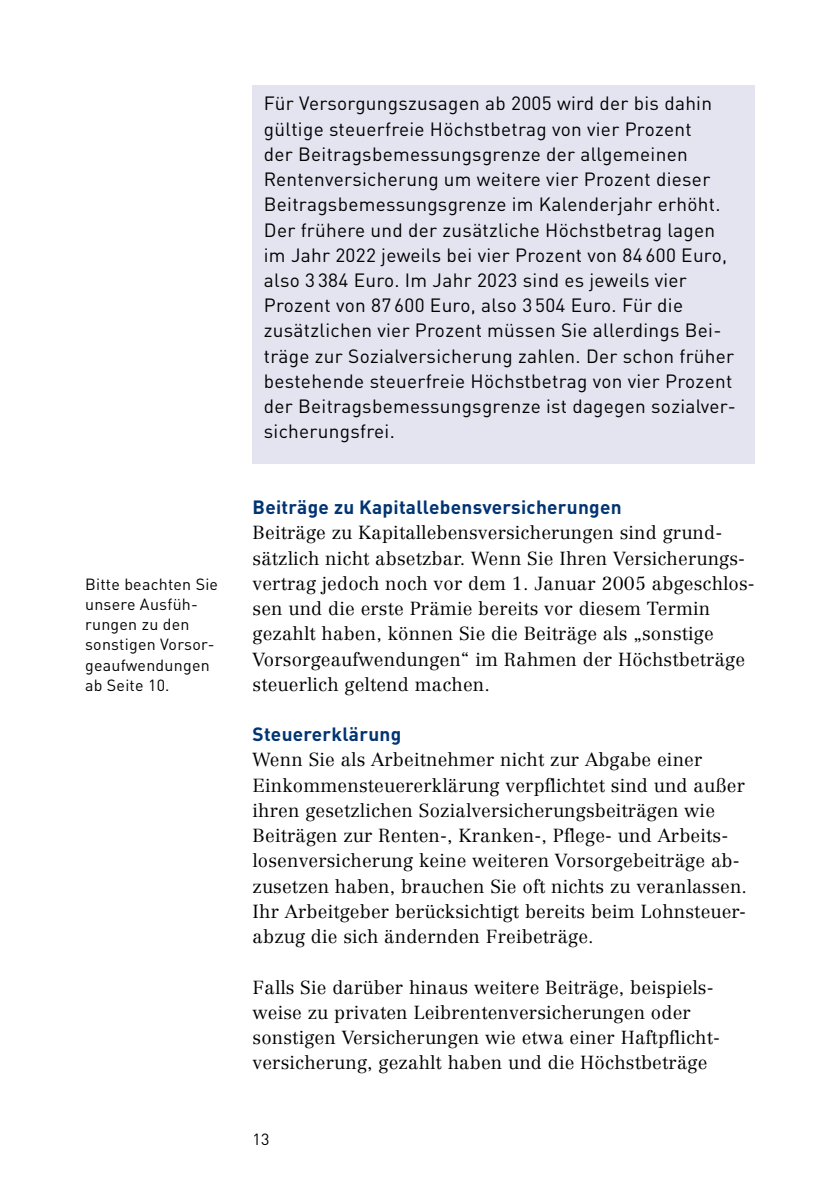
<style>
.page{position:relative;width:840px;height:1191px;background:#fff}
.page>*{position:absolute;margin:0;border:0;box-sizing:border-box;transform-origin:0 0}
.t1{font:19px/25.2px "DIN Pro";letter-spacing:.015em;color:#000}
.t2{font:700 19px "DIN Pro";letter-spacing:.015em;color:#003472}
.t3{font:300 18.6px/25.2px "Centennial LT Pro";letter-spacing:.01em;color:#000}
.t4{font:16px/20.2px "DIN Pro";letter-spacing:.015em;color:#000}
</style>
<div class="page">
<div style="left:252px;top:85px;width:502px;height:353px;background:#e3e4f0"></div>
<div style="left:252px;top:438px;width:502px;height:25px;background:#e3e4f0"></div>
<p class="t4" style="left:85px;top:572px;width:134px">Bitte beachten Sie unsere Ausfüh&shy;rungen zu den sonstigen Vorsor&shy;geaufwendungen ab Seite 10.</p>
<p class="t1" style="left:264px;top:89px;width:473px">Für Versorgungszusagen ab 2005 wird der bis dahin gültige steuerfreie Höchstbetrag von vier Prozent<br>der Beitrags bemessungsgrenze der allgemeinen Rentenversicherung um weitere vier Prozent dieser Beitragsbemessungsgrenze im Kalenderjahr erhöht.<br>Der frühere und der zusätzliche Höchstbetrag lagen im Jahr 2022 jeweils bei vier Prozent von 84 600 Euro, also 3 384 Euro. Im Jahr 2023 sind es jeweils vier Prozent von 87 600 Euro, also 3 504 Euro. Für die zusätzlichen vier Prozent müssen Sie allerdings Bei&shy;träge zur Sozial versicherung zahlen. Der schon früher bestehende steuerfreie Höchstbetrag von vier Prozent der Beitragsbemessungsgrenze ist dagegen sozialver&shy;sicherungsfrei.</p>
<h3 class="t2" style="left:252px;top:491px;width:370px">Beiträge zu Kapitallebensversicherungen</h3>
<p class="t3" style="left:252px;top:520px;width:503px">Beiträge zu Kapitallebensversicherungen sind grund&shy;sätzlich nicht absetzbar. Wenn Sie Ihren Versicherungs&shy;vertrag jedoch noch vor dem 1. Januar 2005 abgeschlos&shy;sen und die erste Prämie bereits vor diesem Termin gezahlt haben, können Sie die Beiträge als „sonstige Vorsorgeauf wendungen“ im Rahmen der Höchstbeträge steuerlich geltend machen.</p>
<h3 class="t2" style="left:252px;top:718px;width:150px">Steuererklärung</h3>
<p class="t3" style="left:252px;top:747px;width:496px">Wenn Sie als Arbeitnehmer nicht zur Abgabe einer Einkommensteuererklärung verpflichtet sind und außer ihren gesetzlichen Sozialver sicherungsbeiträgen wie Beiträgen zur Renten-, Kranken-, Pflege- und Arbeits&shy;losenversicherung keine weiteren Vorsorge beiträge ab&shy;zusetzen haben, brauchen Sie oft nichts zu veran lassen.<br>Ihr Arbeitgeber berücksichtigt bereits beim Lohnsteuer&shy;abzug die sich ändernden Freibeträge.</p>
<p class="t3" style="left:252px;top:974px;width:469px">Falls Sie darüber hinaus weitere Beiträge, beispiels&shy;weise zu privaten Leibrentenversicherungen oder sonstigen Versicherungen wie etwa einer Haftpflicht&shy;versicherung, gezahlt haben und die Höchst beträge</p>
<p class="t4" style="left:252px;top:1127px;width:18px">13</p>
</div>
